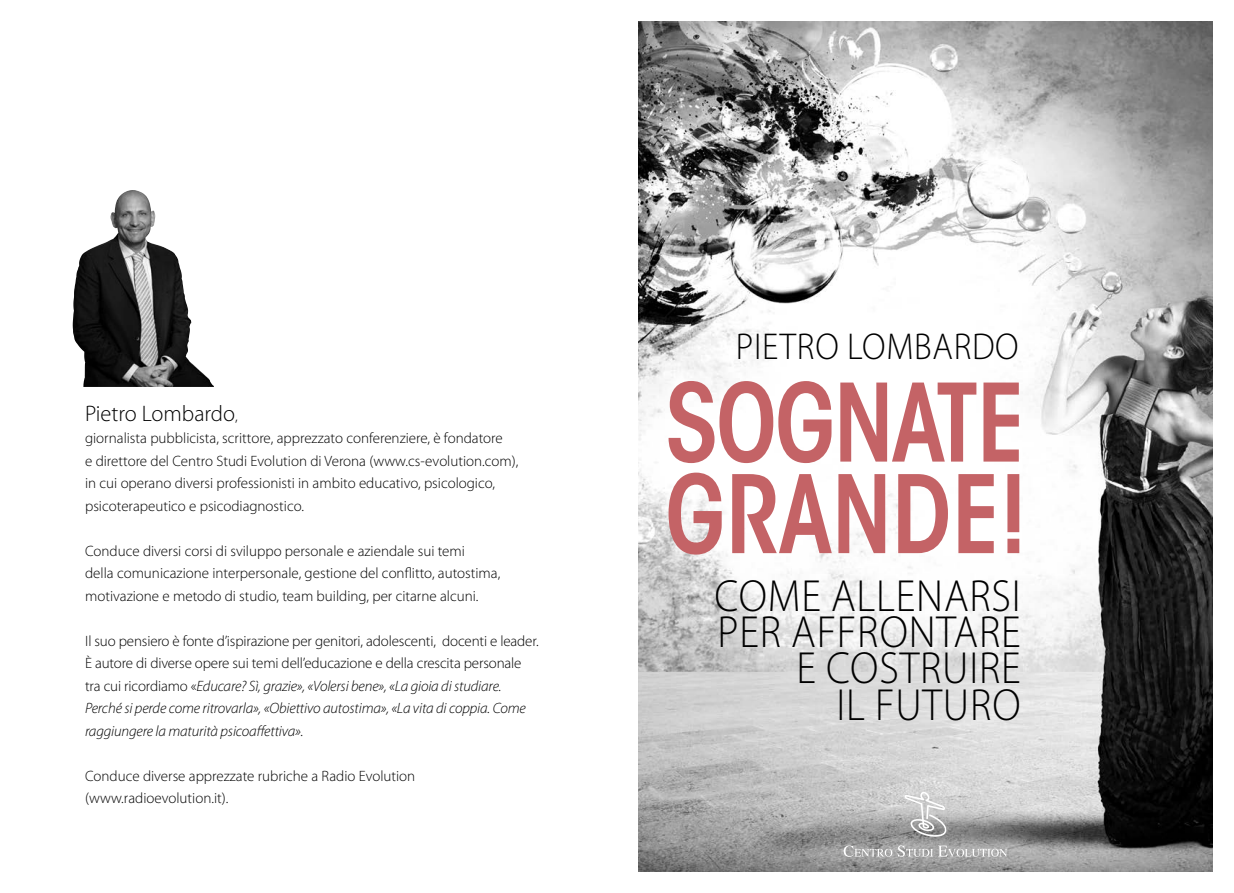
<style>
.page{position:relative;width:1234px;height:893px;background:#fff}
.page>*{position:absolute;margin:0;border:0;box-sizing:border-box;transform-origin:0 0}
.t1{font:600 condensed 106.8px/91.5px "ITC Avant Garde Std";letter-spacing:-.02em;color:#c46366;scale:.93 1}
.t2{font:300 45.15px/36.2px "Myriad Pro";letter-spacing:.02em;color:#000;text-align:right;scale:.93 1}
.t3{font:300 37.5px "Myriad Pro";letter-spacing:.02em;color:#000;scale:.93 1}
.t4{font:300 22.5px "Myriad Pro";color:#000}
.t5{font:300 15px/22.5px "Myriad Pro";color:#000}
.t6{font:italic 300 15px/22.5px "Myriad Pro";letter-spacing:-.01em;color:#000}
.s1{font-size:15px}
.s2{font-style:normal}
</style>
<div class="page">
<img style="left:73px;top:190px;width:141px;height:197px">
<img style="left:638px;top:21px;width:574px;height:851px">
<svg style="left:904px;top:792px;width:42px;height:46px;background:#c1c1c1"></svg>
<svg style="left:843px;top:845px;width:164px;height:12px;background:#b7b7b7"></svg>
<h3 class="t4" style="left:85px;top:400px;width:154px">Pietro Lombardo<span class="s1">,</span></h3>
<p class="t5" style="left:85px;top:427px;width:435px">giornalista pubblicista, scrittore, apprezzato conferenziere, è fondatore<br>e direttore del Centro Studi Evolution di Verona (www.cs-evolution.com), in cui operano diversi professionisti in ambito educativo, psicologico, psicoterapeutico e psicodiagnostico.</p>
<p class="t5" style="left:85px;top:539px;width:416px">Conduce diversi corsi di sviluppo personale e aziendale sui temi<br>della comunicazione interpersonale, gestione del conflitto, autostima, motivazione e metodo di studio, team building, per citarne alcuni.</p>
<p class="t6" style="left:85px;top:629px;width:455px"><span class="s2">Il suo pensiero è fonte d’ispirazione per genitori, adolescenti, docenti e leader.<br>È autore di diverse opere sui temi dell’educazione e della crescita personale tra cui ricordiamo «</span>Educare? Sì, grazie», «Volersi bene», «La gioia di studiare.<br>Perché si perde come ritrovarla», «Obiettivo autostima», «La vita di coppia. Come raggiungere la maturità psicoaffettiva».</p>
<p class="t5" style="left:85px;top:764px;width:331px">Conduce diverse apprezzate rubriche a Radio Evolution (www.radioevolution.it).</p>
<h3 class="t3" style="left:735px;top:324px;width:305px">PIETRO LOMBARDO</h3>
<h1 class="t1" style="left:665px;top:376px;width:390px">SOGNATE<br>GRANDE!</h1>
<h2 class="t2" style="left:714px;top:578px;width:331px">COME ALLENARSI<br>PER AFFRONTARE<br>E COSTRUIRE<br>IL FUTURO</h2>
</div>
